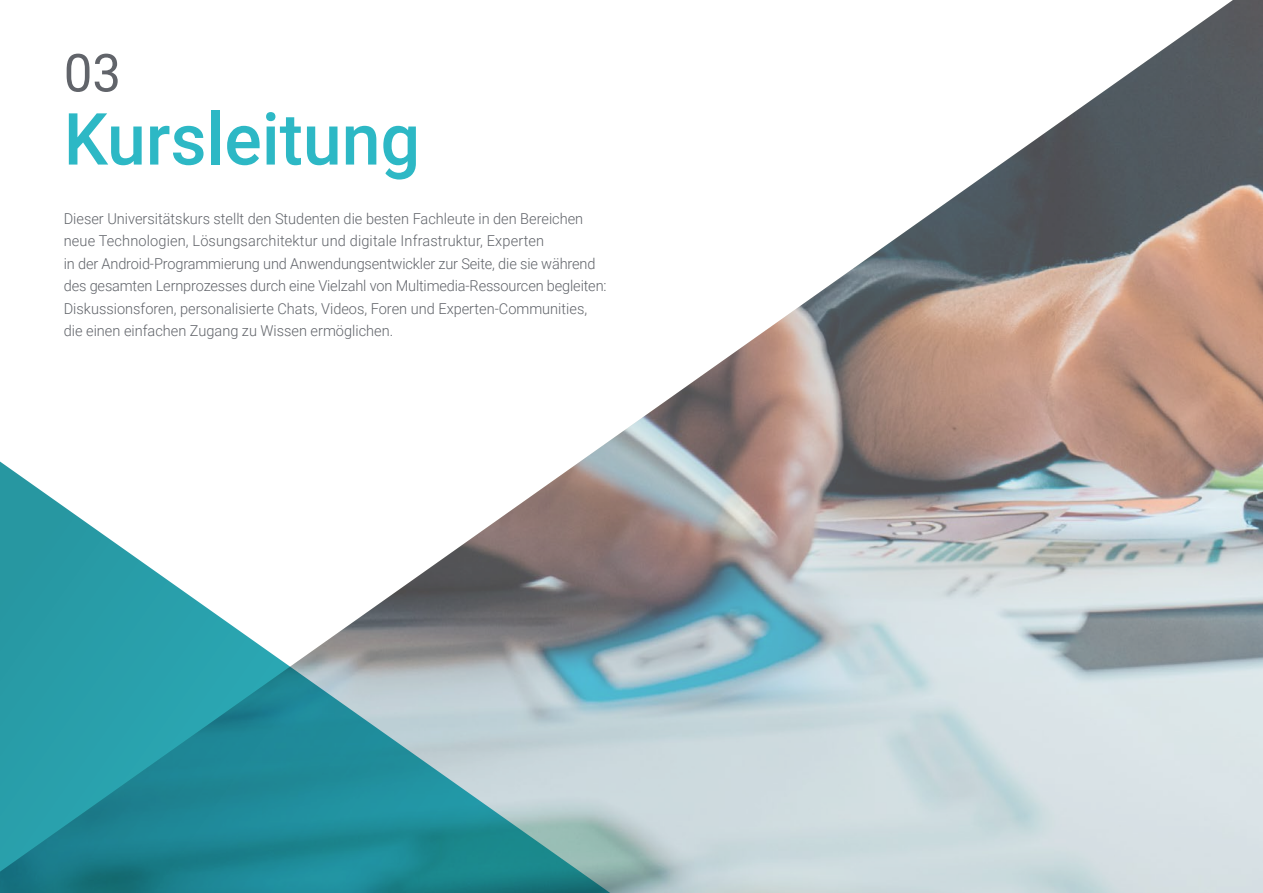
<style>
.page{position:relative;width:1263px;height:893px;background:#fff}
.page>*{position:absolute;margin:0;border:0;box-sizing:border-box;transform-origin:0 0}
.t1{font:500 72px "Roboto";color:#2db8c5}
.t2{font:52.5px "Roboto";color:#61646a}
.t3{font:300 15px/22.5px "Roboto";color:#61646a}
</style>
<div class="page">
<img style="left:602px;top:0;width:661px;height:893px">
<svg style="left:0;top:446px;width:640px;height:447px"></svg>
<h2 class="t2" style="left:64px;top:36px;width:59px">03</h2>
<h1 class="t1" style="left:64px;top:89px;width:358px">Kursleitung</h1>
<p class="t3" style="left:64px;top:207px;width:544px">Dieser Universitätskurs stellt den Studenten die besten Fachleute in den Bereichen neue Technologien, Lösungsarchitektur und digitale Infrastruktur, Experten<br>in der Android-Programmierung und Anwendungsentwickler zur Seite, die sie während des gesamten Lernprozesses durch eine Vielzahl von Multimedia-Ressourcen begleiten:<br>Diskussionsforen, personalisierte Chats, Videos, Foren und Experten-Communities, die einen einfachen Zugang zu Wissen ermöglichen.</p>
</div>
